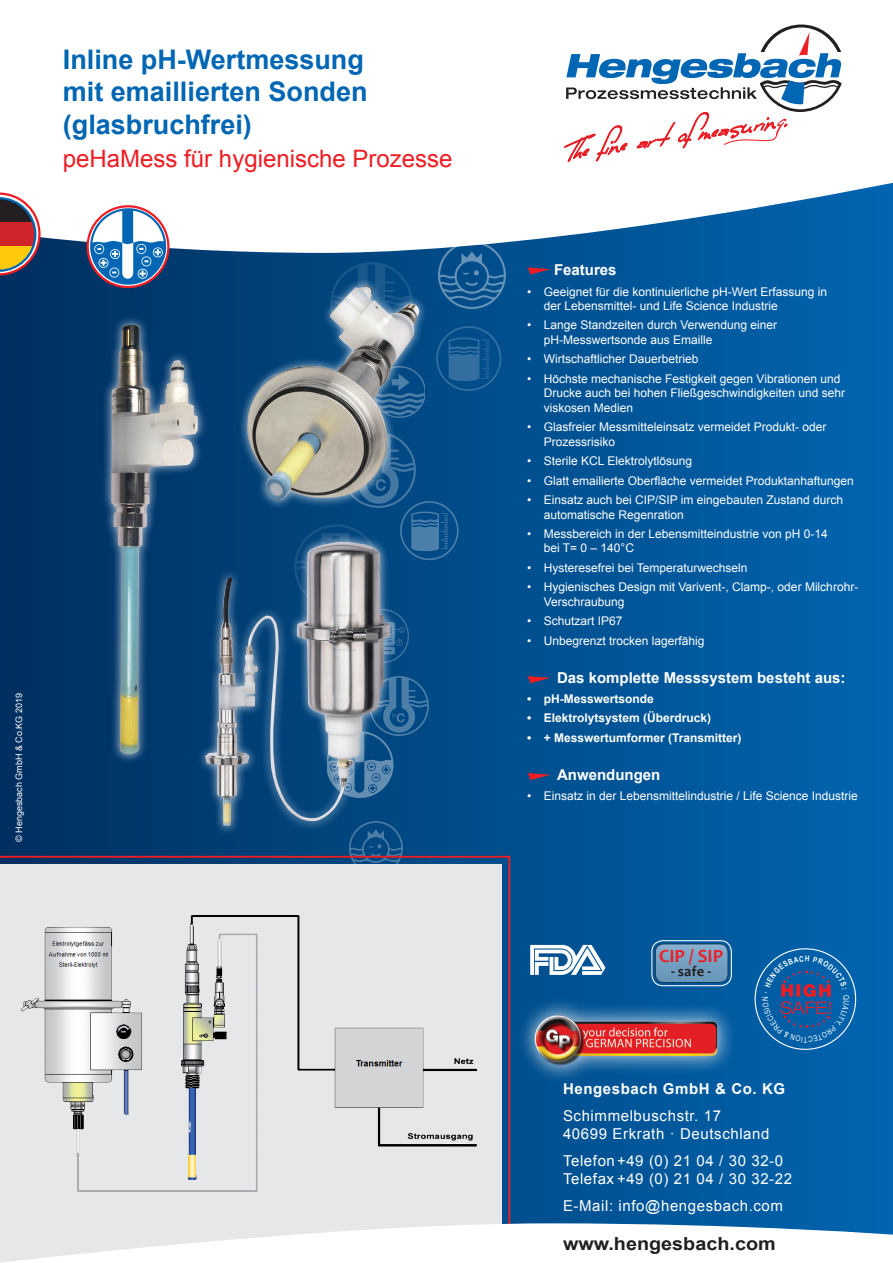
<style>
.page{position:relative;width:893px;height:1263px;background:#fff}
.page>*{position:absolute;margin:0;border:0;box-sizing:border-box;transform-origin:0 0}
.t1{font:700 27px/32.7px "Arial";color:#0166b3}
.t2{font:24px "Arial";color:#ee1d23}
.t3{font:700 18.6px "Candara";color:#ee1d23}
.t4{font:700 18px "Arial";color:#231f20;scale:1.1 1}
.t5{font:15px/18px "Arial";letter-spacing:.04em;color:#fff}
.t6{font:700 15px "Arial";color:#fff}
.t7{font:700 15px "Arial";letter-spacing:.04em;color:#fff}
.t8{font:700 14.7px "Candara";color:#231f20}
.t9{font:12px/14.4px "Arial";color:#fff}
.t10{font:700 12px "Arial";color:#fff}
.t11{font:9px "Arial";color:#fff}
.t12{font:7.8px "Arial Narrow";color:#fff}
</style>
<div class="page">
<div style="left:0;top:0;width:893px;height:1263px;background:linear-gradient(to right,#002f5f,#0165b0)"></div>
<svg style="left:0;top:0;width:893px;height:253px"></svg>
<svg style="left:565px;top:25px;width:276px;height:137px"></svg>
<img style="left:437px;top:327px;width:65px;height:66px">
<img style="left:349px;top:822px;width:53px;height:34px">
<img style="left:400px;top:502px;width:60px;height:60px">
<img style="left:400px;top:609px;width:9px;height:53px">
<img style="left:400px;top:677px;width:28px;height:58px">
<img style="left:330px;top:263px;width:82px;height:13px">
<img style="left:290px;top:524px;width:88px;height:8px">
<img style="left:439px;top:242px;width:66px;height:66px">
<svg style="left:527px;top:267px;width:24px;height:8px"></svg>
<svg style="left:527px;top:676px;width:24px;height:7px"></svg>
<svg style="left:527px;top:773px;width:24px;height:7px"></svg>
<div style="left:516px;top:996px;width:220px;height:88px;background:#fff;opacity:.75"></div>
<img style="left:529px;top:1010px;width:193px;height:56px">
<div style="left:651px;top:940px;width:81px;height:46px;border:1px solid #fff;border-radius:11px"></div>
<div style="left:655px;top:944px;width:73px;height:38px;background:linear-gradient(to bottom,#85adcd,#6695b9);border-radius:8px"></div>
<div style="left:655px;top:943px;width:73px;height:40px;border:1px solid #231f20;border-radius:8px"></div>
<svg style="left:0;top:192px;width:41px;height:83px;background:#a26c5a"></svg>
<div style="left:238px;top:276px;width:190px;height:233px;background:#fff;opacity:.75"></div>
<img style="left:247px;top:286px;width:172px;height:215px">
<div style="left:87px;top:205px;width:82px;height:83px;border:2px solid #ee1d23;border-radius:50%"></div>
<img style="left:91px;top:209px;width:76px;height:76px">
<img style="left:529px;top:940px;width:77px;height:42px">
<svg style="left:0;top:856px;width:510px;height:367px;background:#d8dadd"></svg>
<div style="left:196px;top:532px;width:204px;height:303px;background:#fff;opacity:.75"></div>
<img style="left:220px;top:542px;width:122px;height:277px">
<div style="left:102px;top:315px;width:105px;height:449px;background:#fff;opacity:.75"></div>
<img style="left:111px;top:326px;width:87px;height:428px">
<svg style="left:0;top:1223px;width:893px;height:40px"></svg>
<svg style="left:762px;top:955px;width:87px;height:87px;background:#185c9d"></svg>
<h1 class="t1" style="left:63px;top:44px;width:306px">Inline pH-Wertmessung mit emaillierten Sonden (glasbruchfrei)</h1>
<h2 class="t2" style="left:63px;top:143px;width:391px">peHaMess für hygienische Prozesse</h2>
<p class="t11" style="left:13px;top:842px;width:150px;rotate:-90deg">© Hengesbach GmbH &amp; Co.KG 2019</p>
<p class="t6" style="left:554px;top:259px;width:64px">Features</p>
<p class="t9" style="left:544px;top:284px;width:285px;text-indent:-16px">• Geeignet für die kontinuierliche pH-Wert Erfassung in der Lebensmittel- und Life Science Industrie</p>
<p class="t9" style="left:544px;top:318px;width:235px;text-indent:-16px">• Lange Standzeiten durch Verwendung einer pH-Messwertsonde aus Emaille</p>
<p class="t9" style="left:527px;top:352px;width:173px">• Wirtschaftlicher Dauerbetrieb</p>
<p class="t9" style="left:544px;top:372px;width:303px;text-indent:-16px">• Höchste mechanische Festigkeit gegen Vibrationen und<br>Drucke auch bei hohen Fließgeschwindigkeiten und sehr viskosen Medien</p>
<p class="t9" style="left:544px;top:420px;width:284px;text-indent:-16px">• Glasfreier Messmitteleinsatz vermeidet Produkt- oder<br>Prozessrisiko</p>
<p class="t9" style="left:527px;top:454px;width:166px">• Sterile KCL Elektrolytlösung</p>
<p class="t9" style="left:527px;top:473px;width:328px">• Glatt emailierte Oberfläche vermeidet Produktanhaftungen</p>
<p class="t9" style="left:544px;top:493px;width:301px;text-indent:-16px">• Einsatz auch bei CIP/SIP im eingebauten Zustand durch automatische Regenration</p>
<p class="t9" style="left:544px;top:527px;width:286px;text-indent:-16px">• Messbereich in der Lebensmitteindustrie von pH 0-14 bei T= 0 – 140°C</p>
<p class="t9" style="left:527px;top:561px;width:222px">• Hysteresefrei bei Temperaturwechseln</p>
<p class="t9" style="left:544px;top:580px;width:316px;text-indent:-16px">• Hygienisches Design mit Varivent-, Clamp-, oder Milchrohr-<br>Verschraubung</p>
<p class="t9" style="left:527px;top:614px;width:97px">• Schutzart IP67</p>
<p class="t9" style="left:527px;top:633px;width:179px">• Unbegrenzt trocken lagerfähig</p>
<p class="t6" style="left:557px;top:668px;width:290px">Das komplette Messsystem besteht aus:</p>
<p class="t10" style="left:527px;top:690px;width:128px">• pH-Messwertsonde</p>
<p class="t10" style="left:527px;top:710px;width:185px">• Elektrolytsystem (Überdruck)</p>
<p class="t10" style="left:527px;top:729px;width:216px">• + Messwertumformer (Transmitter)</p>
<p class="t6" style="left:557px;top:765px;width:105px">Anwendungen</p>
<p class="t9" style="left:527px;top:788px;width:332px">• Einsatz in der Lebensmittelindustrie / Life Science Industrie</p>
<h3 class="t3" style="left:659px;top:944px;width:65px">CIP / SIP</h3>
<p class="t8" style="left:671px;top:962px;width:41px">- safe -</p>
<p class="t12" style="left:760px;top:1001px;width:6px;rotate:-90deg">N</p>
<p class="t12" style="left:807px;top:1045px;width:5px;rotate:-180deg">T</p>
<p class="t7" style="left:563px;top:1078px;width:224px">Hengesbach GmbH &amp; Co. KG</p>
<p class="t5" style="left:563px;top:1106px;width:208px">Schimmelbuschstr. 17<br>40699 Erkrath · Deutschland</p>
<p class="t5" style="left:563px;top:1151px;width:231px">Telefon+49 (0) 21 04 / 30 32-0<br>Telefax +49 (0) 21 04 / 30 32-22</p>
<p class="t5" style="left:563px;top:1196px;width:222px">E-Mail: info@hengesbach.com</p>
<h3 class="t4" style="left:563px;top:1232px;width:195px">www.hengesbach.com</h3>
</div>
